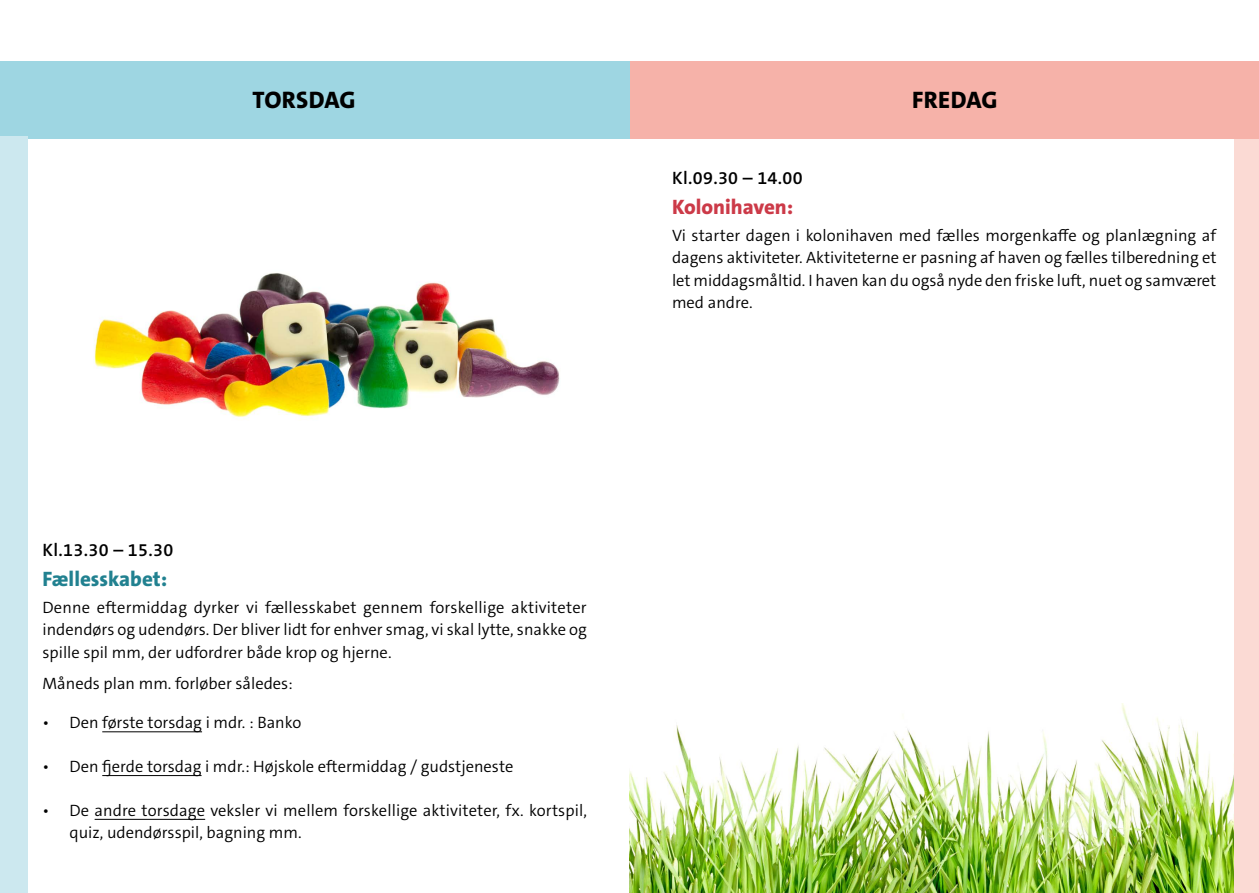
<style>
.page{position:relative;width:1259px;height:893px;background:#fff}
.page>*{position:absolute;margin:0;border:0;box-sizing:border-box;transform-origin:0 0}
.Rubrikker_H3{font:800 24px "The Sans C5";letter-spacing:.02em;color:#000}
.Fag{font:800 21px "The Sans C5";color:#218190}
.Fag-2{font:800 21px "The Sans C5";color:#cc3a48}
.Tidspunkt{font:600 18px "The Sans C5";letter-spacing:.02em;color:#000}
.Brød{font:300 16.5px/22.5px "The Sans C5";color:#000;text-align:justify}
</style>
<div class="page">
<img style="left:94px;top:273px;width:466px;height:144px">
<img style="left:629px;top:704px;width:605px;height:189px">
<div style="left:1234px;top:136px;width:25px;height:757px;background:#fbdad4"></div>
<div style="left:629px;top:61px;width:630px;height:77px;background:#f6b2a9"></div>
<div style="left:0;top:61px;width:629px;height:77px;background:#9ed6e2"></div>
<div style="left:0;top:136px;width:28px;height:757px;background:#cce8ef"></div>
<hr style="left:102px;top:731px;width:100px;height:1px;background:#000">
<hr style="left:102px;top:775px;width:99px;height:1px;background:#000">
<hr style="left:95px;top:819px;width:110px;height:1px;background:#000">
<h3 class="Rubrikker_H3" style="left:253px;top:85px;width:104px">TORSDAG</h3>
<h3 class="Rubrikker_H3" style="left:912px;top:85px;width:87px">FREDAG</h3>
<p class="Tidspunkt" style="left:672px;top:167px;width:132px">Kl.09.30 – 14.00</p>
<p class="Fag-2" style="left:672px;top:193px;width:123px">Kolonihaven:</p>
<p class="Brød" style="left:672px;top:224px;width:546px">Vi starter dagen i kolonihaven med fælles morgenkaffe og planlægning af dagens aktiviteter. Aktiviteterne er pasning af haven og fælles tilberedning et let middagsmåltid. I haven kan du også nyde den friske luft, nuet og samværet med andre.</p>
<p class="Tidspunkt" style="left:43px;top:539px;width:132px">Kl.13.30 – 15.30</p>
<p class="Fag" style="left:43px;top:565px;width:126px">Fællesskabet:</p>
<p class="Brød" style="left:43px;top:596px;width:546px">Denne eftermiddag dyrker vi fællesskabet gennem forskellige aktiviteter indendørs og udendørs. Der bliver lidt for enhver smag, vi skal lytte, snakke og spille spil mm, der udfordrer både krop og hjerne.</p>
<p class="Brød" style="left:43px;top:672px;width:252px">Måneds plan mm. forløber således:</p>
<p class="Brød" style="left:43px;top:711px;width:260px">• Den første torsdag i mdr. : Banko</p>
<p class="Brød" style="left:43px;top:755px;width:472px">• Den fjerde torsdag i mdr.: Højskole eftermiddag / gudstjeneste</p>
<p class="Brød" style="left:70px;top:799px;width:519px;text-indent:-27px">• De andre torsdage veksler vi mellem forskellige aktiviteter, fx. kortspil, quiz, udendørsspil, bagning mm.</p>
</div>
